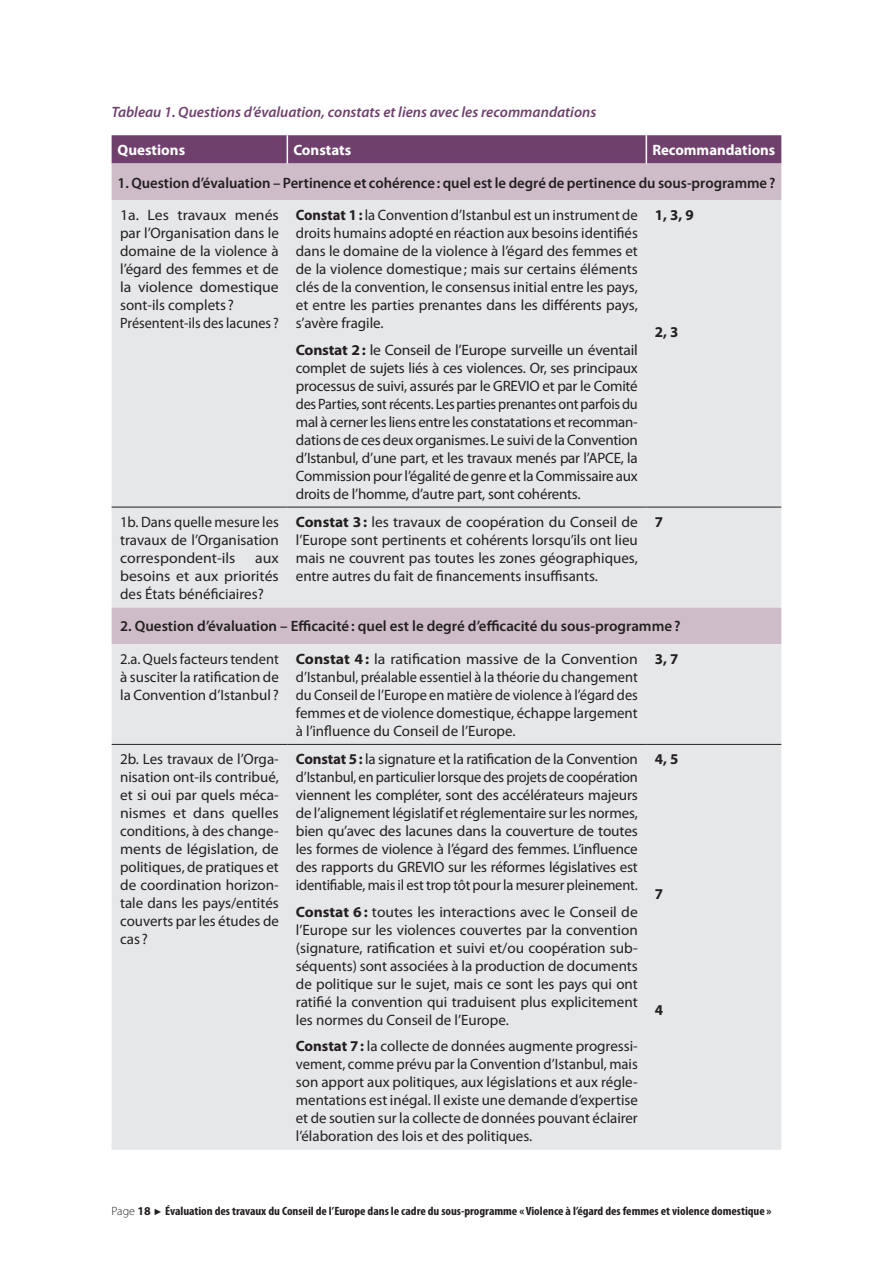
<style>
.page{position:relative;width:893px;height:1263px;background:#fff}
.page>*{position:absolute;margin:0;border:0;box-sizing:border-box;transform-origin:0 0}
.t1{font:15px/18px "Myriad Pro";color:#231f20;text-align:justify}
.t2{font:15px/18px "Myriad Pro";color:#231f20;text-align:justify;scale:1.04 1}
.t3{font:15px/18px "Myriad Pro";color:#231f20;text-align:justify;scale:1.05 1}
.t4{font:600 15px "Myriad Pro";color:#231f20}
.t5{font:italic 600 15px "Myriad Pro";color:#70406d}
.t6{font:700 15px "Myriad Pro";color:#fff}
.t7{font:700 15px "Myriad Pro";color:#231f20}
.t8{font:700 condensed 12px "Myriad Pro";letter-spacing:-.005em;color:#231f20;scale:1.08 1}
.s1{font-weight:700}
.s2{font-weight:300;font-stretch:normal}
.s3{font-stretch:normal}
.s4{font-family:"Arial";font-weight:400;font-stretch:normal;font-size:9px}
</style>
<div class="page">
<div style="left:112px;top:164px;width:669px;height:36px;background:#cebdc9"></div>
<div style="left:112px;top:200px;width:669px;height:950px;background:#e6e7e9"></div>
<svg style="left:112px;top:135px;width:669px;height:29px;background:#744671"></svg>
<hr style="left:112px;top:507px;width:175px;height:1px;background:#231f20">
<hr style="left:287px;top:507px;width:359px;height:1px;background:#231f20">
<hr style="left:646px;top:507px;width:135px;height:1px;background:#231f20">
<hr style="left:646px;top:744px;width:135px;height:1px;background:#231f20">
<hr style="left:112px;top:744px;width:175px;height:1px;background:#231f20">
<hr style="left:287px;top:744px;width:359px;height:1px;background:#231f20">
<p class="t5" style="left:112px;top:102px;width:486px">Tableau 1. Questions d’évaluation, constats et liens avec les recommandations</p>
<p class="t6" style="left:118px;top:140px;width:69px">Questions</p>
<p class="t6" style="left:293px;top:140px;width:59px">Constats</p>
<p class="t6" style="left:652px;top:140px;width:125px">Recommandations</p>
<p class="t4" style="left:118px;top:173px;width:659px">1. Question d’évaluation – Pertinence et cohérence: quel est le degré de pertinence du sous-programme?</p>
<p class="t3" style="left:120px;top:206px;width:153px;text-align:left">1a. Les travaux menés par l’Organisation dans le domaine de la violence à l’égard des femmes et de la violence domestique sont-ils complets ?<br>Présentent-ils des lacunes ?</p>
<p class="t1" style="left:296px;top:206px;width:343px"><span class="s1">Constat 1:</span> la Convention d’Istanbul est un instrument de droits humains adopté en réaction aux besoins identifiés dans le domaine de la violence à l’égard des femmes et de la violence domestique; mais sur certains éléments clés de la convention, le consensus initial entre les pays, et entre les parties prenantes dans les différents pays, s’avère fragile.</p>
<p class="t2" style="left:296px;top:340px;width:330px"><span class="s1">Constat 2:</span> le Conseil de l’Europe surveille un éventail complet de sujets liés à ces violences. Or, ses principaux processus de suivi, assurés par le GREVIO et par le Comité des Parties, sont récents. Les parties prenantes ont parfois du mal à cerner les liens entre les constatations et recomman&shy;dations de ces deux organismes. Le suivi de la Convention d’Istanbul, d’une part, et les travaux menés par l’APCE, la Commission pour l’égalité de genre et la Commissaire aux droits de l’homme, d’autre part, sont cohérents.</p>
<p class="t7" style="left:655px;top:205px;width:40px">1, 3, 9</p>
<p class="t7" style="left:655px;top:322px;width:25px">2, 3</p>
<p class="t1" style="left:296px;top:513px;width:343px"><span class="s1">Constat 3:</span> les travaux de coopération du Conseil de l’Europe sont pertinents et cohérents lorsqu’ils ont lieu mais ne couvrent pas toutes les zones géographiques, entre autres du fait de financements insuffisants.</p>
<p class="t7" style="left:655px;top:512px;width:10px">7</p>
<p class="t4" style="left:120px;top:617px;width:562px">2. Question d’évaluation – Efficacité: quel est le degré d’efficacité du sous-programme?</p>
<p class="t1" style="left:120px;top:650px;width:160px">2.a. Quels facteurs tendent à susciter la ratification de la Convention d’Istanbul ?</p>
<p class="t3" style="left:296px;top:650px;width:327px"><span class="s1">Constat 4:</span> la ratification massive de la Convention d’Istanbul, préalable essentiel à la théorie du changement du Conseil de l’Europe en matière de violence à l’égard des femmes et de violence domestique, échappe largement à l’influence du Conseil de l’Europe.</p>
<p class="t7" style="left:655px;top:649px;width:25px">3, 7</p>
<p class="t1" style="left:120px;top:750px;width:160px">2b. Les travaux de l’Orga&shy;nisation ont-ils contribué, et si oui par quels méca&shy;nismes et dans quelles conditions, à des change&shy;ments de législation, de politiques, de pratiques et de coordination horizon&shy;tale dans les pays/entités couverts par les études de cas ?</p>
<p class="t1" style="left:296px;top:750px;width:344px"><span class="s1">Constat 5:</span> la signature et la ratification de la Convention d’Istanbul, en particulier lorsque des projets de coopération viennent les compléter, sont des accélérateurs majeurs de l’alignement législatif et réglementaire sur les normes, bien qu’avec des lacunes dans la couverture de toutes les formes de violence à l’égard des femmes. L’influence des rapports du GREVIO sur les réformes législatives est identifiable, mais il est trop tôt pour la mesurer pleinement.</p>
<p class="t1" style="left:120px;top:513px;width:160px">1b. Dans quelle mesure les travaux de l’Organisation correspondent-ils</p>
<p class="t3" style="left:120px;top:549px;width:153px;text-indent:135px">aux besoins et aux priorités des États bénéficiaires?</p>
<p class="t7" style="left:655px;top:749px;width:25px">4, 5</p>
<p class="t7" style="left:655px;top:884px;width:10px">7</p>
<p class="t2" style="left:296px;top:902px;width:330px"><span class="s1">Constat 6:</span> toutes les interactions avec le Conseil de l’Europe sur les violences couvertes par la convention (signature, ratification et suivi et/ou coopération sub&shy;séquents) sont associées à la production de documents de politique sur le sujet, mais ce sont les pays qui ont ratifié la convention qui traduisent plus explicitement les normes du Conseil de l’Europe.</p>
<p class="t1" style="left:296px;top:1037px;width:343px"><span class="s1">Constat 7:</span> la collecte de données augmente progressi&shy;vement, comme prévu par la Convention d’Istanbul, mais son apport aux politiques, aux législations et aux régle&shy;mentations est inégal. Il existe une demande d’expertise et de soutien sur la collecte de données pouvant éclairer l’élaboration des lois et des politiques.</p>
<p class="t7" style="left:655px;top:1000px;width:10px">4</p>
<p class="t8" style="left:112px;top:1203px;width:612px"><span class="s2">Page</span> <span class="s3">18</span> <span class="s4">►</span> Évaluation des travaux du Conseil de l’Europe dans le cadre du sous-programme «Violence à l’égard des femmes et violence domestique »</p>
</div>
